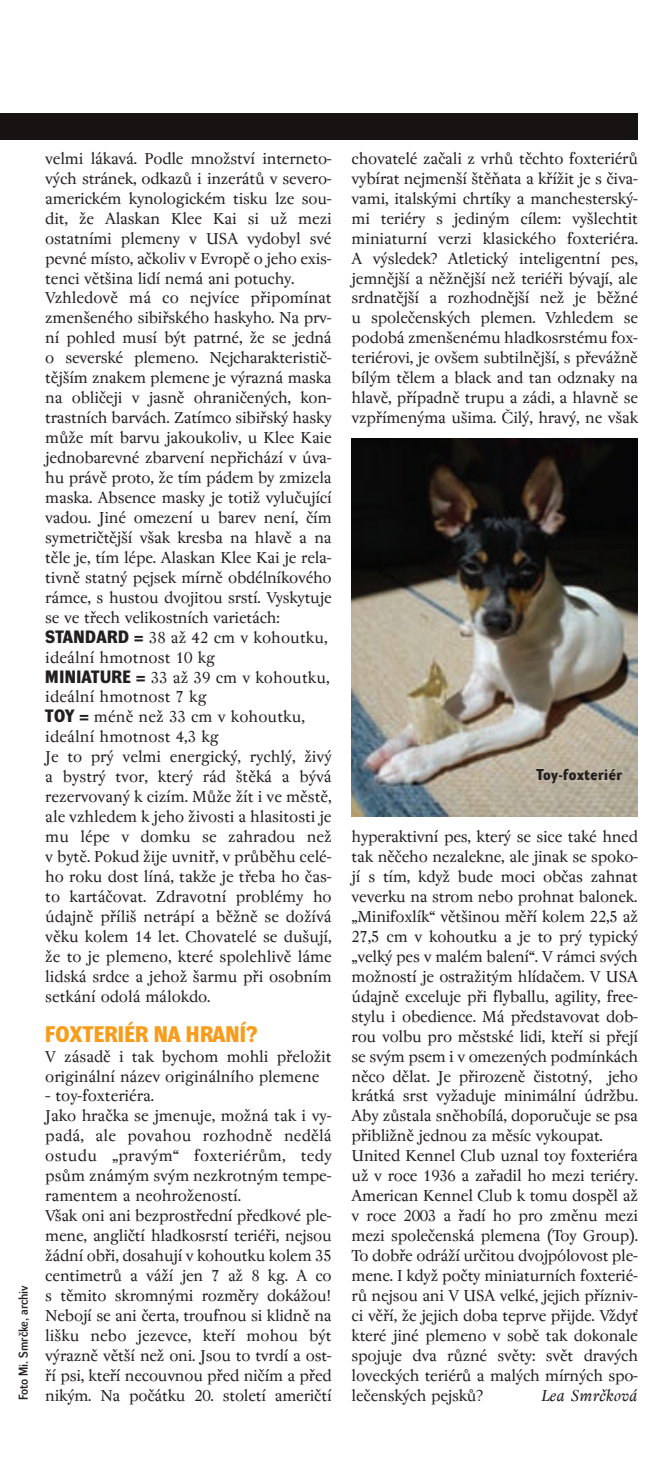
<style>
.page{position:relative;width:654px;height:1476px;background:#fff}
.page>*{position:absolute;margin:0;border:0;box-sizing:border-box;transform-origin:0 0}
.t1{font:22.05px "Dynamo DB";letter-spacing:.015em;color:#f89c1c}
.t2{font:17.5px/19.9px "Regent";letter-spacing:-.015em;color:#231f20}
.t3{font:italic 17.5px "Regent";letter-spacing:.02em;color:#231f20}
.t4{font:15.4px "Dynamo DB";letter-spacing:.04em;color:#231f20}
.t5{font:12.6px "Dynamo DD";color:#231f20}
.s1{font-family:"Dynamo DB"}
</style>
<div class="page">
<svg style="left:0;top:113px;width:638px;height:704px"></svg>
<p class="t5" style="left:18px;top:1400px;width:116px;rotate:-90deg">Foto Mi. Smrãke, archiv</p>
<p class="t2" style="left:45px;top:150px;width:288px">velmi lákavá. Podle mnoÏství interneto&shy;v˘ch stránek, odkazÛ i inzerátÛ v severo&shy;americkém kynologickém tisku lze sou&shy;dit, Ïe Alaskan Klee Kai si uÏ mezi ostatními plemeny v USA vydobyl své pevné místo, aãkoliv v Evropû o jeho exis&shy;tenci vût‰ina lidí nemá ani potuchy.<br>Vzhledovû má co nejvíce pfiipomínat zmen‰eného sibifiského haskyho. Na prv&shy;ní pohled musí b˘t patrné, Ïe se jedná o severské plemeno. Nejcharakteristiã&shy;tûj‰ím znakem plemene je v˘razná maska na obliãeji v jasnû ohraniãen˘ch, kon&shy;trastních barvách. Zatímco sibifisk˘ hasky mÛÏe mít barvu jakoukoliv, u Klee Kaie jednobarevné zbarvení nepfiichází v úva&shy;hu právû proto, Ïe tím pádem by zmizela maska. Absence masky je totiÏ vyluãující vadou. Jiné omezení u barev není, ãím symetriãtûj‰í v‰ak kresba na hlavû a na tûle je, tím lépe. Alaskan Klee Kai je rela&shy;tivnû statn˘ pejsek mírnû obdélníkového rámce, s hustou dvojitou srstí. Vyskytuje se ve tfiech velikostních varietách:<br><span class="s1">STANDARD =</span> 38 aÏ 42 cm v kohoutku, ideální hmotnost 10 kg<br><span class="s1">MINIATURE =</span> 33 aÏ 39 cm v kohoutku, ideální hmotnost 7 kg<br><span class="s1">TOY =</span> ménû neÏ 33 cm v kohoutku, ideální hmotnost 4,3 kg<br>Je to pr˘ velmi energick˘, rychl˘, Ïiv˘ a bystr˘ tvor, kter˘ rád ‰tûká a b˘vá rezervovan˘ k cizím. MÛÏe Ïít i ve mûstû, ale vzhledem k jeho Ïivosti a hlasitosti je mu lépe v domku se zahradou neÏ v bytû. Pokud Ïije uvnitfi, v prÛbûhu celé&shy;ho roku dost líná, takÏe je tfieba ho ãas&shy;to kartáãovat. Zdravotní problémy ho údajnû pfiíli‰ netrápí a bûÏnû se doÏívá vûku kolem 14 let. Chovatelé se du‰ují, Ïe to je plemeno, které spolehlivû láme lidská srdce a jehoÏ ‰armu pfii osobním setkání odolá málokdo.</p>
<p class="t1" style="left:45px;top:1025px;width:213px">FOXTERIÉR NA HRANÍ?</p>
<p class="t2" style="left:45px;top:1047px;width:288px">V zásadû i tak bychom mohli pfieloÏit originální název originálního plemene</p>
<p class="t2" style="left:45px;top:1087px;width:288px">– toy-foxteriéra.<br>Jako hraãka se jmenuje, moÏná tak i vy&shy;padá, ale povahou rozhodnû nedûlá ostudu „prav˘m“ foxteriérÛm, tedy psÛm znám˘m sv˘m nezkrotn˘m tempe&shy;ramentem a neohroÏeností.<br>V‰ak oni ani bezprostfiední pfiedkové ple&shy;mene, angliãtí hladkosrstí teriéfii, nejsou Ïádní obfii, dosahují v kohoutku kolem 35 centimetrÛ a váÏí jen 7 aÏ 8 kg. A co s tûmito skromn˘mi rozmûry dokáÏou!<br>Nebojí se ani ãerta, troufnou si klidnû na li‰ku nebo jezevce, ktefií mohou b˘t v˘raznû vût‰í neÏ oni. Jsou to tvrdí a ost&shy;fií psi, ktefií necouvnou pfied niãím a pfied nik˘m. Na poãátku 20. století ameriãtí</p>
<p class="t2" style="left:351px;top:150px;width:288px;text-align:justify">chovatelé zaãali z vrhÛ tûchto foxteriérÛ vybírat nejmen‰í ‰tûÀata a kfiíÏit je s ãiva&shy;vami, italsk˘mi chrtíky a manchestersk˘- mi teriéry s jedin˘m cílem: vy‰lechtit miniaturní verzi klasického foxteriéra.<br>A v˘sledek? Atletick˘ inteligentní pes, jemnûj‰í a nûÏnûj‰í neÏ teriéfii b˘vají, ale srdnatûj‰í a rozhodnûj‰í neÏ je bûÏné u spoleãensk˘ch plemen. Vzhledem se podobá zmen‰enému hladkosrstému fox&shy;teriérovi, je ov‰em subtilnûj‰í, s pfieváÏnû bíl˘m tûlem a black and tan odznaky na hlavû, pfiípadnû trupu a zádi, a hlavnû se vzpfiímen˘ma u‰ima. âil˘, hrav˘, ne v‰ak</p>
<p class="t4" style="left:536px;top:768px;width:87px">Toy-foxteriér</p>
<p class="t2" style="left:351px;top:828px;width:288px">hyperaktivní pes, kter˘ se sice také hned tak nûãeho nezalekne, ale jinak se spoko&shy;jí s tím, kdyÏ bude moci obãas zahnat veverku na strom nebo prohnat balonek. „Minifoxlík“ vût‰inou mûfií kolem 22,5 aÏ 27,5 cm v kohoutku a je to pr˘ typick˘ „velk˘ pes v malém balení“. V rámci sv˘ch moÏností je ostraÏit˘m hlídaãem. V USA údajnû exceluje pfii flyballu, agility, free&shy;stylu i obedience. Má pfiedstavovat dob&shy;rou volbu pro mûstské lidi, ktefií si pfiejí se sv˘m psem i v omezen˘ch podmínkách nûco dûlat. Je pfiirozenû ãistotn˘, jeho krátká srst vyÏaduje minimální údrÏbu.<br>Aby zÛstala snûhobílá, doporuãuje se psa pfiibliÏnû jednou za mûsíc vykoupat.<br>United Kennel Club uznal toy foxteriéra uÏ v roce 1936 a zafiadil ho mezi teriéry.<br>American Kennel Club k tomu dospûl aÏ v roce 2003 a fiadí ho pro zmûnu mezi mezi spoleãenská plemena (Toy Group).<br>To dobfie odráÏí urãitou dvojpólovost ple&shy;mene. I kdyÏ poãty miniaturních foxterié&shy;rÛ nejsou ani V USA velké, jejich pfiízniv&shy;ci vûfií, Ïe jejich doba teprve pfiijde. VÏdyÈ které jiné plemeno v sobû tak dokonale spojuje dva rÛzné svûty: svût drav˘ch loveck˘ch teriérÛ a mal˘ch mírn˘ch spo-</p>
<p class="t2" style="left:351px;top:1387px;width:132px">leãensk˘ch pejskÛ?</p>
<p class="t3" style="left:540px;top:1389px;width:98px">Lea Smrãková</p>
</div>
